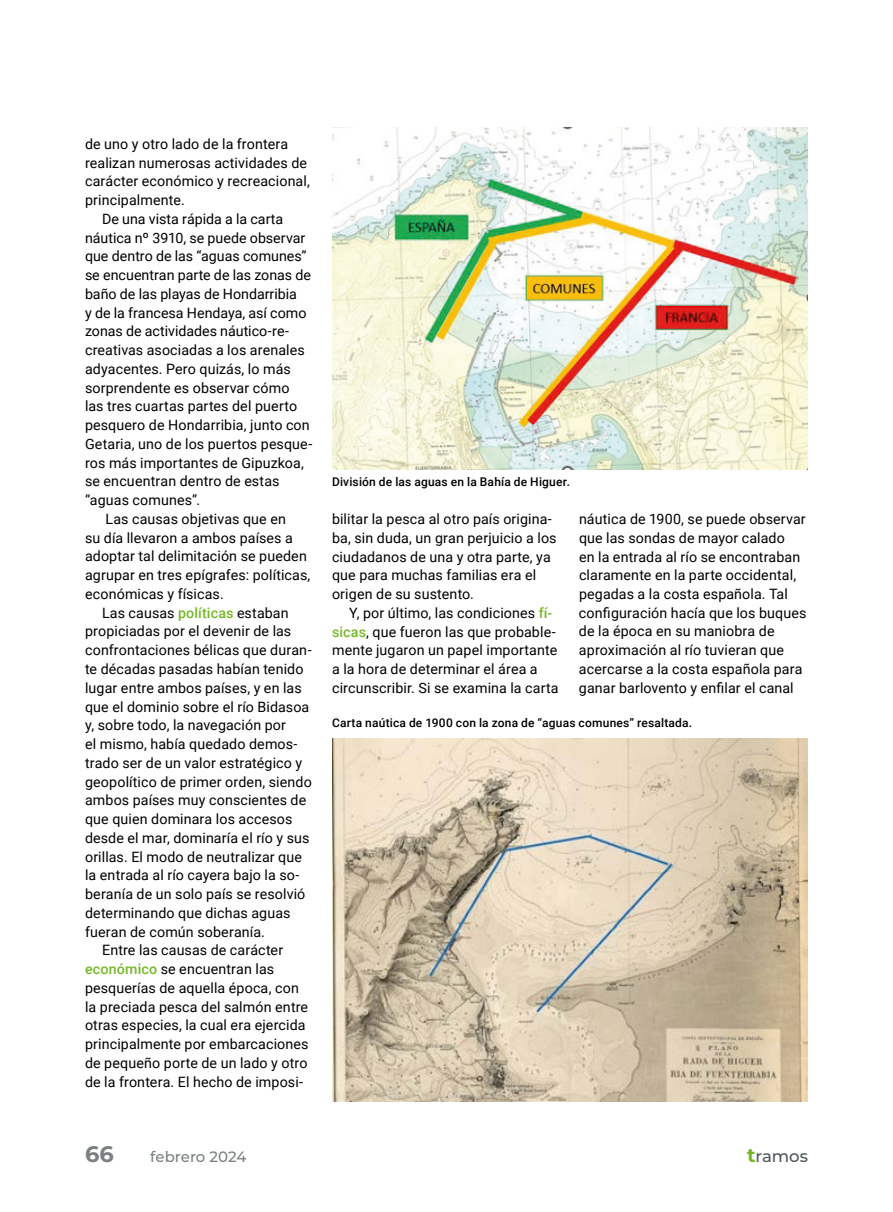
<style>
.page{position:relative;width:893px;height:1212px;background:#fff}
.page>*{position:absolute;margin:0;border:0;box-sizing:border-box;transform-origin:0 0}
.t1{font:700 22.5px "Montserrat";color:#7a8081}
.t2{font:500 16.5px "Montserrat";letter-spacing:-.005em;color:#4d5758}
.t3{font:500 15px "Montserrat";letter-spacing:-.005em;color:#7a8081}
.t4{font:14.25px/18.8px "Roboto";letter-spacing:.01em;color:#000}
.t5{font:500 12px "Roboto";letter-spacing:.015em;color:#000}
.s1{font-weight:500;color:#76b828}
.s2{font-weight:700;font-size:19.5px;color:#76b828}
</style>
<div class="page">
<img style="left:332px;top:128px;width:476px;height:342px">
<img style="left:332px;top:739px;width:476px;height:362px">
<p class="t4" style="left:85px;top:134px;width:205px">de uno y otro lado de la frontera</p>
<p class="t4" style="left:85px;top:153px;width:224px">realizan numerosas actividades de</p>
<p class="t4" style="left:85px;top:171px;width:226px">carácter económico y recreacional,</p>
<p class="t4" style="left:85px;top:190px;width:101px">principalmente.</p>
<p class="t4" style="left:102px;top:209px;width:183px">De una vista rápida a la carta</p>
<p class="t4" style="left:85px;top:228px;width:222px">náutica nº 3910, se puede observar</p>
<p class="t4" style="left:85px;top:246px;width:223px">que dentro de las “aguas comunes”</p>
<p class="t4" style="left:85px;top:265px;width:227px">se encuentran parte de las zonas de</p>
<p class="t4" style="left:85px;top:284px;width:213px">baño de las playas de Hondarribia</p>
<p class="t4" style="left:85px;top:303px;width:223px">y de la francesa Hendaya, así como</p>
<p class="t4" style="left:85px;top:321px;width:206px">zonas de actividades náutico-re-</p>
<p class="t4" style="left:85px;top:340px;width:221px">creativas asociadas a los arenales</p>
<p class="t4" style="left:85px;top:359px;width:207px">adyacentes. Pero quizás, lo más</p>
<p class="t4" style="left:85px;top:378px;width:206px">sorprendente es observar cómo</p>
<p class="t4" style="left:85px;top:396px;width:214px">las tres cuartas partes del puerto</p>
<p class="t4" style="left:85px;top:415px;width:226px">pesquero de Hondarribia, junto con</p>
<p class="t4" style="left:85px;top:434px;width:229px">Getaria, uno de los puertos pesque-</p>
<p class="t4" style="left:85px;top:453px;width:220px">ros más importantes de Gipuzkoa,</p>
<p class="t4" style="left:85px;top:471px;width:196px">se encuentran dentro de estas</p>
<p class="t4" style="left:85px;top:490px;width:117px">“aguas comunes”.</p>
<p class="t4" style="left:106px;top:509px;width:182px">Las causas objetivas que en</p>
<p class="t4" style="left:85px;top:528px;width:209px">su día llevaron a ambos países a</p>
<p class="t4" style="left:85px;top:546px;width:223px">adoptar tal delimitación se pueden</p>
<p class="t4" style="left:85px;top:565px;width:227px">agrupar en tres epígrafes: políticas,</p>
<p class="t4" style="left:85px;top:584px;width:140px">económicas y físicas.</p>
<p class="t4" style="left:102px;top:603px;width:188px">Las causas <span class="s1">políticas</span> estaban</p>
<p class="t4" style="left:85px;top:621px;width:208px">propiciadas por el devenir de las</p>
<p class="t4" style="left:85px;top:640px;width:228px">confrontaciones bélicas que duran-</p>
<p class="t4" style="left:85px;top:659px;width:220px">te décadas pasadas habían tenido</p>
<p class="t4" style="left:85px;top:678px;width:218px">lugar entre ambos países, y en las</p>
<p class="t4" style="left:85px;top:696px;width:226px">que el dominio sobre el río Bidasoa</p>
<p class="t4" style="left:85px;top:715px;width:202px">y, sobre todo, la navegación por</p>
<p class="t4" style="left:85px;top:734px;width:214px">el mismo, había quedado demos-</p>
<p class="t4" style="left:85px;top:753px;width:219px">trado ser de un valor estratégico y</p>
<p class="t4" style="left:85px;top:771px;width:228px">geopolítico de primer orden, siendo</p>
<p class="t4" style="left:85px;top:790px;width:223px">ambos países muy conscientes de</p>
<p class="t4" style="left:85px;top:809px;width:209px">que quien dominara los accesos</p>
<p class="t4" style="left:85px;top:828px;width:226px">desde el mar, dominaría el río y sus</p>
<p class="t4" style="left:85px;top:846px;width:218px">orillas. El modo de neutralizar que</p>
<p class="t4" style="left:85px;top:865px;width:216px">la entrada al río cayera bajo la so-</p>
<p class="t4" style="left:85px;top:884px;width:222px">beranía de un solo país se resolvió</p>
<p class="t4" style="left:85px;top:903px;width:207px">determinando que dichas aguas</p>
<p class="t4" style="left:85px;top:921px;width:181px">fueran de común soberanía.</p>
<p class="t4" style="left:102px;top:940px;width:183px">Entre las causas de carácter</p>
<p class="t4" style="left:85px;top:959px;width:191px"><span class="s1">económico</span> se encuentran las</p>
<p class="t4" style="left:85px;top:978px;width:215px">pesquerías de aquella época, con</p>
<p class="t4" style="left:85px;top:996px;width:225px">la preciada pesca del salmón entre</p>
<p class="t4" style="left:85px;top:1015px;width:222px">otras especies, la cual era ejercida</p>
<p class="t4" style="left:85px;top:1034px;width:225px">principalmente por embarcaciones</p>
<p class="t4" style="left:85px;top:1053px;width:224px">de pequeño porte de un lado y otro</p>
<p class="t4" style="left:85px;top:1072px;width:220px">de la frontera. El hecho de imposi-</p>
<p class="t5" style="left:332px;top:473px;width:239px">División de las aguas en la Bahía de Higuer.</p>
<p class="t4" style="left:332px;top:509px;width:226px">bilitar la pesca al otro país origina&shy;ba, sin duda, un gran perjuicio a los ciudadanos de una y otra parte, ya que para muchas familias era el origen de su sustento.</p>
<p class="t4" style="left:332px;top:603px;width:228px;text-indent:17px">Y, por último, las condiciones <span class="s1">fí&shy;sicas</span>, que fueron las que probable&shy;mente jugaron un papel importante a la hora de determinar el área a circunscribir. Si se examina la carta</p>
<p class="t4" style="left:579px;top:509px;width:229px">náutica de 1900, se puede observar que las sondas de mayor calado<br>en la entrada al río se encontraban claramente en la parte occidental, pegadas a la costa española. Tal configuración hacía que los buques de la época en su maniobra de aproximación al río tuvieran que acercarse a la costa española para ganar barlovento y enfilar el canal</p>
<p class="t5" style="left:332px;top:714px;width:362px">Carta naútica de 1900 con la zona de “aguas comunes” resaltada.</p>
<h1 class="t1" style="left:85px;top:1137px;width:30px">66</h1>
<p class="t3" style="left:150px;top:1146px;width:98px">febrero 2024</p>
<p class="t2" style="left:747px;top:1144px;width:62px"><span class="s2">t</span>ramos</p>
</div>
